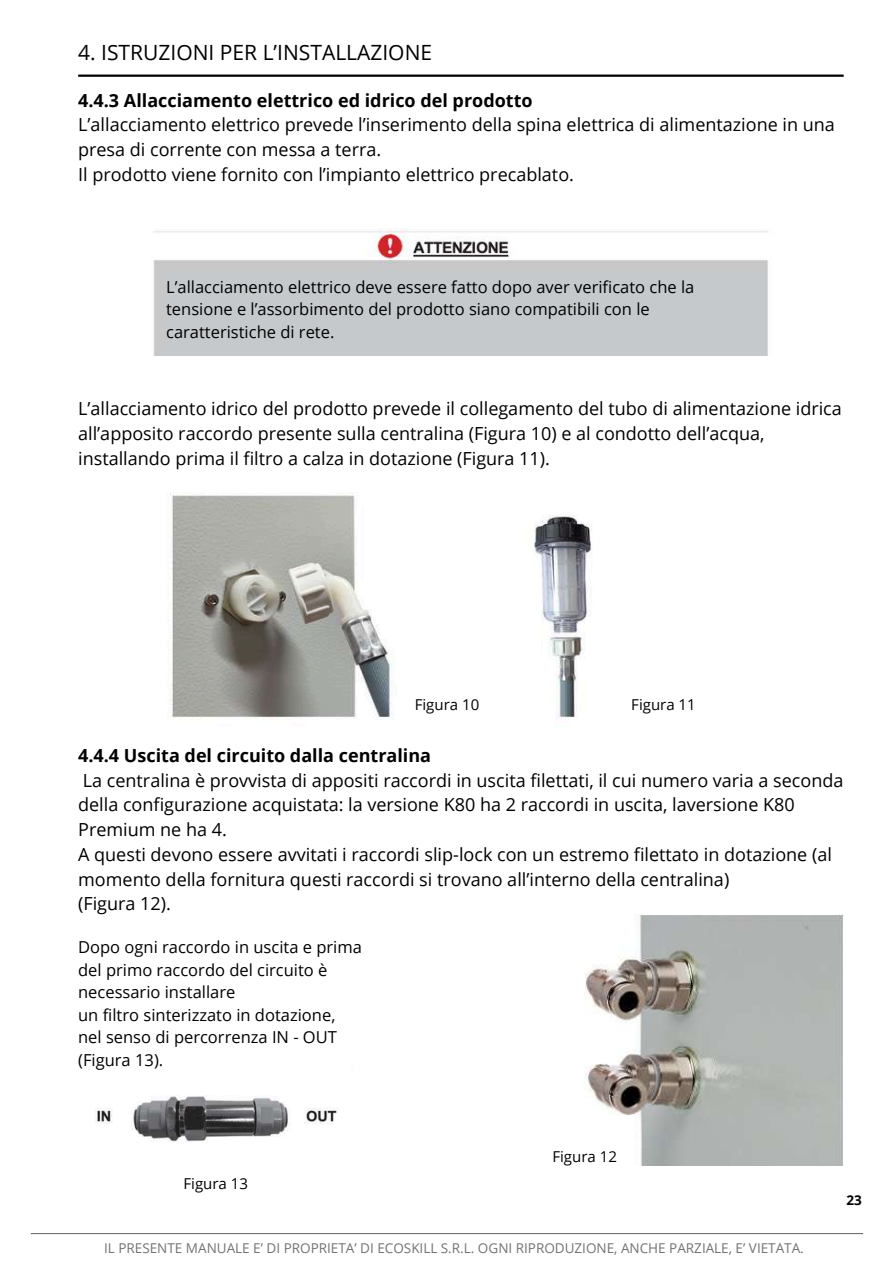
<style>
.page{position:relative;width:894px;height:1264px;background:#fff}
.page>*{position:absolute;margin:0;border:0;box-sizing:border-box;transform-origin:0 0}
.t1{font:21px "Open Sans";color:#000}
.t2{font:18px/24.8px "Open Sans";color:#000}
.t3{font:700 18px "Open Sans";color:#000}
.t4{font:16.5px/22.5px "Open Sans";color:#000}
.t5{font:15px "Open Sans";color:#000}
.t6{font:13.5px "Open Sans";color:#737373}
.t7{font:700 13.5px "Open Sans";color:#000}
</style>
<div class="page">
<hr style="left:31px;top:1232px;width:831px;height:2px;background:#737373">
<hr style="left:78px;top:75px;width:765px;height:2px;background:#000">
<img style="left:153px;top:228px;width:616px;height:127px">
<img style="left:96px;top:1095px;width:243px;height:47px">
<img style="left:170px;top:492px;width:422px;height:228px">
<img style="left:584px;top:914px;width:259px;height:251px">
<div style="left:397px;top:649px;width:71px;height:55px;background:#fff"></div>
<p class="t1" style="left:78px;top:37px;width:355px">4. ISTRUZIONI PER L’INSTALLAZIONE</p>
<p class="t3" style="left:78px;top:87px;width:456px">4.4.3 Allacciamento elettrico ed idrico del prodotto</p>
<p class="t2" style="left:78px;top:112px;width:758px">L’allacciamento elettrico prevede l’inserimento della spina elettrica di alimentazione in una presa di corrente con messa a terra.<br>Il prodotto viene fornito con l’impianto elettrico precablato.</p>
<p class="t4" style="left:166px;top:275px;width:529px">L’allacciamento elettrico deve essere fatto dopo aver verificato che la tensione e l’assorbimento del prodotto siano compatibili con le caratteristiche di rete.</p>
<p class="t2" style="left:78px;top:396px;width:765px">L’allacciamento idrico del prodotto prevede il collegamento del tubo di alimentazione idrica all’apposito raccordo presente sulla centralina (Figura 10) e al condotto dell’acqua, installando prima il filtro a calza in dotazione (Figura 11).</p>
<p class="t5" style="left:414px;top:693px;width:66px">Figura 10</p>
<p class="t5" style="left:631px;top:693px;width:66px">Figura 11</p>
<p class="t3" style="left:78px;top:742px;width:354px">4.4.4 Uscita del circuito dalla centralina</p>
<p class="t2" style="left:78px;top:767px;width:766px">La centralina è provvista di appositi raccordi in uscita filettati, il cui numero varia a seconda della configurazione acquistata: la versione K80 ha 2 raccordi in uscita, laversione K80<br>Premium ne ha 4.<br>A questi devono essere avvitati i raccordi slip-lock con un estremo filettato in dotazione (al momento della fornitura questi raccordi si trovano all’interno della centralina)<br>(Figura 12).</p>
<p class="t4" style="left:78px;top:935px;width:285px">Dopo ogni raccordo in uscita e prima del primo raccordo del circuito è necessario installare<br>un filtro sinterizzato in dotazione, nel senso di percorrenza IN - OUT (Figura 13).</p>
<p class="t5" style="left:183px;top:1172px;width:66px">Figura 13</p>
<p class="t5" style="left:552px;top:1146px;width:66px">Figura 12</p>
<p class="t6" style="left:104px;top:1238px;width:701px">IL PRESENTE MANUALE E’ DI PROPRIETA’ DI ECOSKILL S.R.L. OGNI RIPRODUZIONE, ANCHE PARZIALE, E’ VIETATA.</p>
<p class="t7" style="left:846px;top:1190px;width:17px">23</p>
</div>
